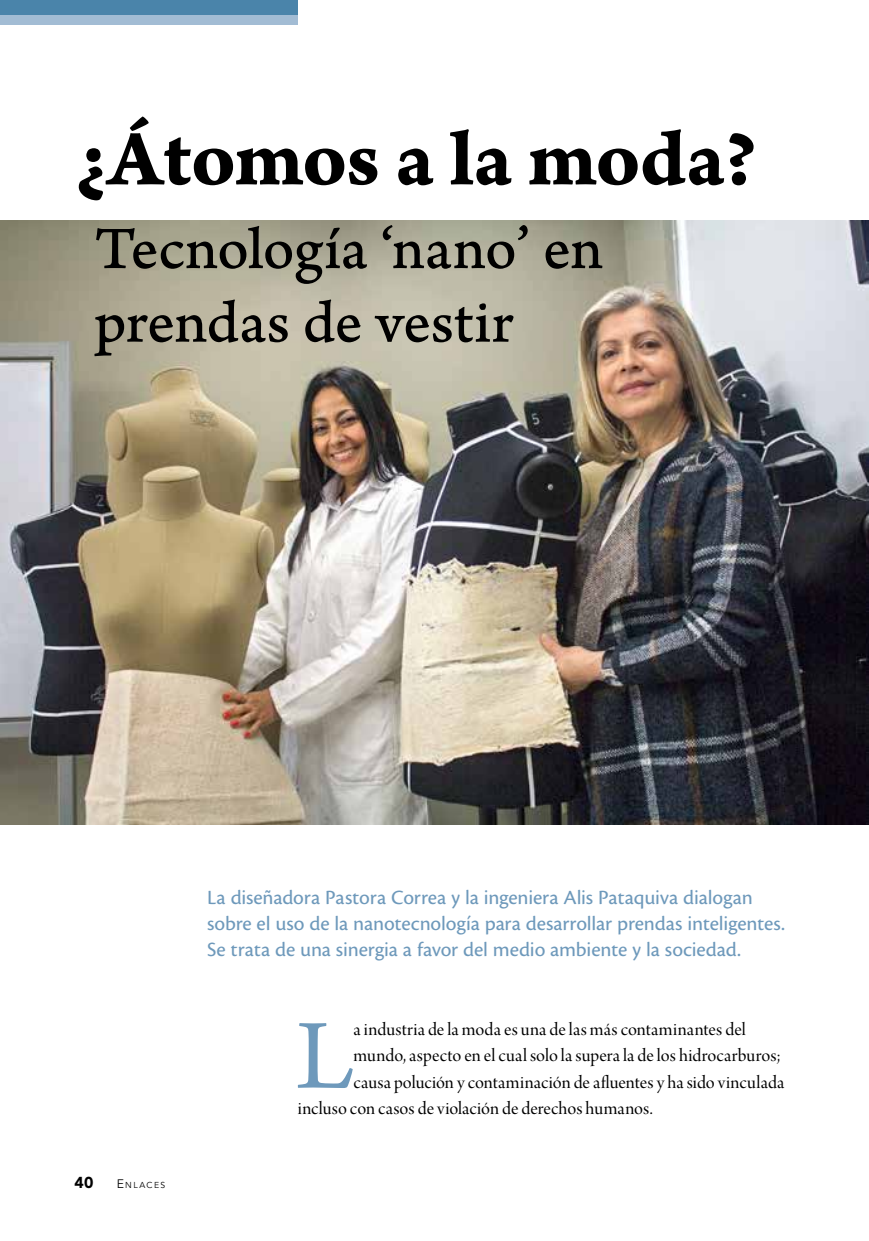
<style>
.page{position:relative;width:869px;height:1241px;background:#fff}
.page>*{position:absolute;margin:0;border:0;box-sizing:border-box;transform-origin:0 0}
.t1{font:104.12px "Arno Pro";color:#6e99bb}
.t2{font:84px "Arno Pro Bold Caption";letter-spacing:-.02em;color:#000}
.t3{font:63px/73.5px "Arno Pro Caption";letter-spacing:-.015em;color:#000}
.t4{font:21px/26.2px "Cronos Pro Capt";letter-spacing:-.01em;color:#6e99bb}
.t5{font:19.25px "Arno Pro Display";letter-spacing:.005em;color:#000}
.t6{font:900 15.75px "Avenir LT Std";color:#000}
.t7{font:8.58px "Avenir LT Std";letter-spacing:.16em;color:#000}
.s1{font-size:12.25px}
</style>
<div class="page">
<div style="left:0;top:0;width:298px;height:25px;background:#4a84aa"></div>
<div style="left:0;top:15px;width:298px;height:10px;background:#a2bcd4"></div>
<img style="left:0;top:221px;width:868px;height:603px">
<h2 class="t2" style="left:74px;top:108px;width:684px">¿Átomos a la moda?</h2>
<h3 class="t3" style="left:94px;top:215px;width:510px">Tecnología ‘nano’ en prendas de vestir</h3>
<p class="t4" style="left:207px;top:884px;width:579px">La diseñadora Pastora Correa y la ingeniera Alis Pataquiva dialogan sobre el uso de la nanotecnología para desarrollar prendas inteligentes.<br>Se trata de una sinergia a favor del medio ambiente y la sociedad.</p>
<p class="t6" style="left:74px;top:1172px;width:20px">40</p>
<p class="t7" style="left:117px;top:1179px;width:50px"><span class="s1">E</span>NLACE S</p>
<h1 class="t1" style="left:296px;top:996px;width:59px">L</h1>
<p class="t5" style="left:353px;top:1018px;width:393px">a industria de la moda es una de las más contaminantes del</p>
<p class="t5" style="left:353px;top:1044px;width:428px">mundo, aspecto en el cual solo la supera la de los hidrocarburos;</p>
<p class="t5" style="left:353px;top:1071px;width:432px">causa polución y contaminación de afluentes y ha sido vinculada</p>
<p class="t5" style="left:298px;top:1097px;width:356px">incluso con casos de violación de derechos humanos.</p>
</div>
